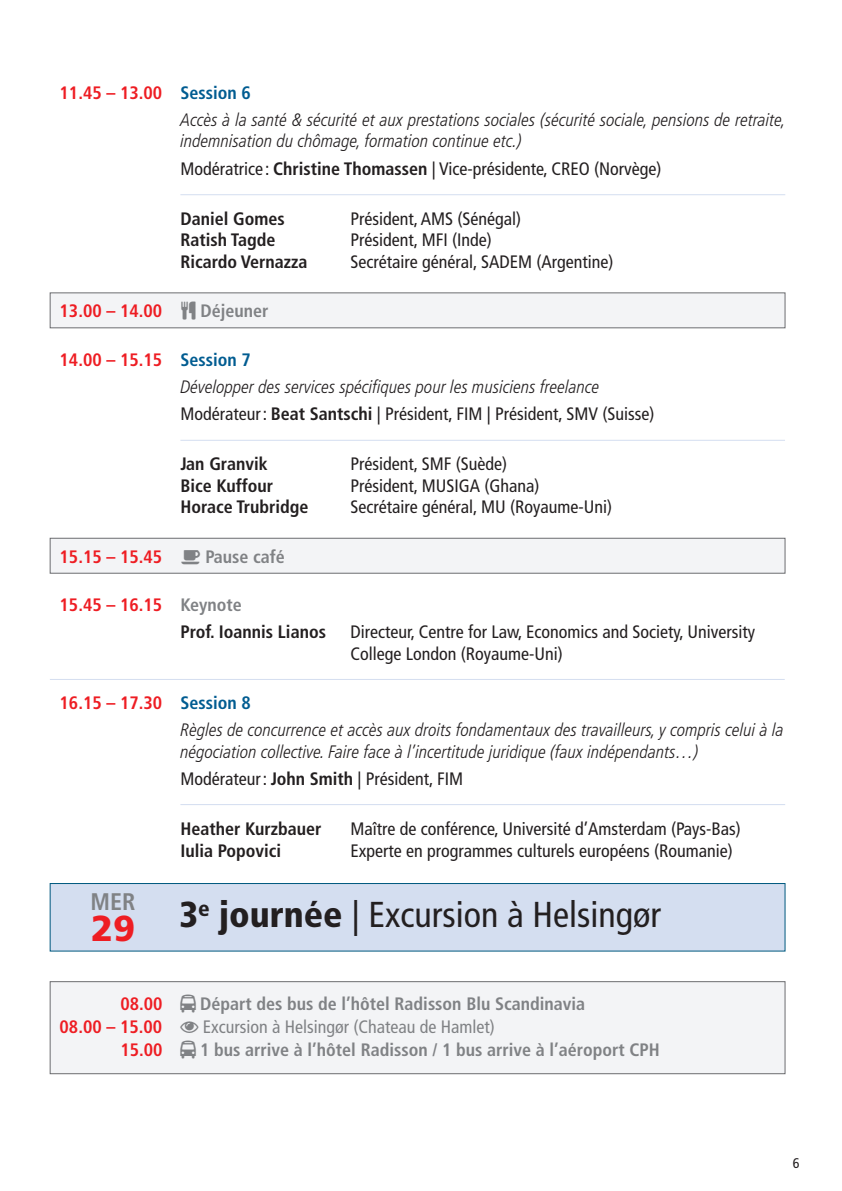
<style>
.page{position:relative;width:842px;height:1191px;background:#fff}
.page>*{position:absolute;margin:0;border:0;box-sizing:border-box;transform-origin:0 0}
.t1{font:condensed 36px "Frutiger";color:#231f20}
.t2{font:900 36px "Frutiger";color:#ee1d23}
.t3{font:700 condensed 24px "Frutiger";color:#808285}
.t4{font:condensed 18px/21.6px "Frutiger";color:#231f20}
.t5{font:italic 300 condensed 18px/21.6px "Frutiger LT Pro";color:#231f20}
.t6{font:700 condensed 18px/27px "Frutiger";color:#231f20}
.t7{font:700 condensed 18px "Frutiger";color:#808285}
.t8{font:700 condensed 18px/23px "Frutiger";color:#ee1d23;text-align:right}
.t9{font:condensed 18px "Frutiger";color:#808285}
.t10{font:700 condensed 18px "Frutiger";color:#005c91}
.t11{font:condensed 14px "Frutiger";color:#231f20}
.s1{color:#005c91}
.s2{font-weight:700}
.s3{color:#ee1d23}
.s4{color:#808285}
.s5{font-weight:900}
</style>
<div class="page">
<hr style="left:180px;top:194px;width:605px;height:1px;background:#d4def0">
<div style="left:50px;top:293px;width:735px;height:34px;background:#f3f4f6"></div>
<div style="left:50px;top:293px;width:735px;height:35px;border:1px solid #6c6d70"></div>
<div style="left:50px;top:538px;width:735px;height:35px;background:#f3f4f6"></div>
<div style="left:50px;top:538px;width:735px;height:35px;border:1px solid #6c6d70"></div>
<hr style="left:50px;top:679px;width:735px;height:1px;background:#d4def0">
<hr style="left:180px;top:440px;width:605px;height:1px;background:#d4def0">
<hr style="left:180px;top:804px;width:605px;height:1px;background:#d4def0">
<div style="left:50px;top:883px;width:735px;height:67px;background:#d4def0"></div>
<div style="left:50px;top:883px;width:735px;height:68px;border:1px solid #00597f"></div>
<div style="left:50px;top:982px;width:735px;height:91px;background:#f3f4f6"></div>
<div style="left:50px;top:981px;width:735px;height:93px;border:1px solid #6c6d70"></div>
<p class="t8" style="left:60px;top:81px;width:193px">11.45 – 13.00 <span class="s1">Session 6</span></p>
<p class="t5" style="left:180px;top:109px;width:607px">Accès à la santé &amp; sécurité et aux prestations sociales (sécurité sociale, pensions de retraite, indemnisation du chômage, formation continue etc.)</p>
<p class="t4" style="left:180px;top:158px;width:483px">Modératrice : <span class="s2">Christine Thomassen</span> | Vice-présidente, CREO (Norvège)</p>
<p class="t6" style="left:180px;top:205px;width:106px">Daniel Gomes</p>
<p class="t4" style="left:350px;top:208px;width:172px">Président, AMS (Sénégal)</p>
<p class="t6" style="left:180px;top:227px;width:97px">Ratish Tagde</p>
<p class="t4" style="left:350px;top:229px;width:143px">Président, MFI (Inde)</p>
<p class="t6" style="left:180px;top:248px;width:129px">Ricardo Vernazza</p>
<p class="t4" style="left:350px;top:251px;width:264px">Secrétaire général, SADEM (Argentine)</p>
<p class="t8" style="left:60px;top:299px;width:104px">13.00 – 14.00</p>
<p class="t7" style="left:200px;top:300px;width:70px">Déjeuner</p>
<p class="t8" style="left:60px;top:348px;width:104px">14.00 – 15.15</p>
<p class="t10" style="left:180px;top:348px;width:72px">Session 7</p>
<p class="t5" style="left:180px;top:376px;width:420px">Développer des services spécifiques pour les musiciens freelance</p>
<p class="t4" style="left:180px;top:403px;width:475px">Modérateur : <span class="s2">Beat Santschi</span> | Président, FIM | Président, SMV (Suisse)</p>
<p class="t6" style="left:180px;top:450px;width:89px">Jan Granvik</p>
<p class="t4" style="left:350px;top:453px;width:158px">Président, SMF (Suède)</p>
<p class="t6" style="left:180px;top:472px;width:94px">Bice Kuffour</p>
<p class="t4" style="left:350px;top:475px;width:190px">Président, MUSIGA (Ghana)</p>
<p class="t6" style="left:180px;top:493px;width:130px">Horace Trubridge</p>
<p class="t4" style="left:350px;top:496px;width:263px">Secrétaire général, MU (Royaume-Uni)</p>
<p class="t8" style="left:60px;top:545px;width:104px">15.15 – 15.45</p>
<p class="t7" style="left:205px;top:546px;width:81px">Pause café</p>
<p class="t6" style="left:180px;top:591px;width:147px;text-indent:-121px"><span class="s3">15.45 – 16.15</span> <span class="s4">Keynote<br></span>Prof. Ioannis Lianos</p>
<p class="t4" style="left:350px;top:621px;width:406px">Directeur, Centre for Law, Economics and Society, University<br>College London (Royaume-Uni)</p>
<p class="t8" style="left:60px;top:691px;width:193px">16.15 – 17.30 <span class="s1">Session 8</span></p>
<p class="t5" style="left:180px;top:719px;width:605px">Règles de concurrence et accès aux droits fondamentaux des travailleurs, y compris celui à la négociation collective. Faire face à l’incertitude juridique (faux indépendants…)</p>
<p class="t4" style="left:180px;top:768px;width:284px">Modérateur : <span class="s2">John Smith</span> | Président, FIM</p>
<p class="t6" style="left:180px;top:815px;width:142px">Heather Kurzbauer</p>
<p class="t4" style="left:350px;top:818px;width:392px">Maître de conférence, Université d’Amsterdam (Pays-Bas)</p>
<p class="t6" style="left:180px;top:837px;width:102px">Iulia Popovici</p>
<p class="t4" style="left:350px;top:840px;width:384px">Experte en programmes culturels européens (Roumanie)</p>
<h2 class="t3" style="left:91px;top:887px;width:46px">MER</h2>
<h1 class="t1" style="left:179px;top:893px;width:483px"><span class="s5">3</span><sup>e</sup> <span class="s5">journée</span> | Excursion à Helsingør</h1>
<h1 class="t2" style="left:91px;top:906px;width:46px">29</h1>
<p class="t8" style="left:60px;top:992px;width:104px">08.00<br>08.00 – 15.00<br>15.00</p>
<p class="t7" style="left:200px;top:993px;width:386px">Départ des bus de l’hôtel Radisson Blu Scandinavia</p>
<p class="t9" style="left:203px;top:1016px;width:293px">Excursion à Helsingør (Chateau de Hamlet)</p>
<p class="t7" style="left:200px;top:1039px;width:461px">1 bus arrive à l’hôtel Radisson / 1 bus arrive à l’aéroport CPH</p>
<p class="t11" style="left:793px;top:1154px;width:8px">6</p>
</div>
